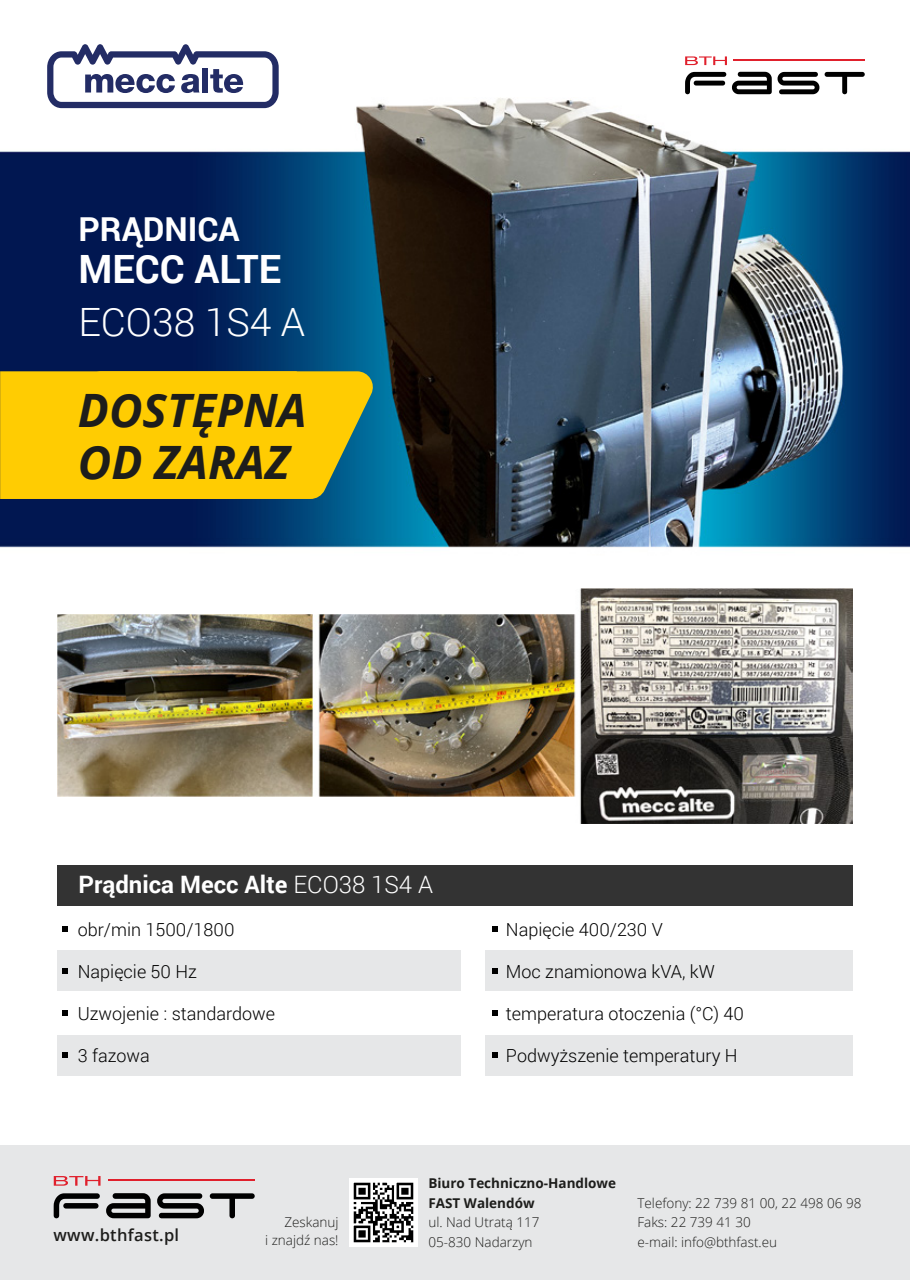
<style>
.page{position:relative;width:910px;height:1280px;background:#fff}
.page>*{position:absolute;margin:0;border:0;box-sizing:border-box;transform-origin:0 0}
.t1{font:italic 700 46.05px/52.5px "Open Sans";color:#1d1d1b}
.t2{font:300 39px "Roboto";color:#fff}
.t3{font:700 39px "Roboto";color:#fff}
.t4{font:700 33px "Roboto";color:#fff}
.t5{font:700 24px "Roboto";color:#fff}
.t6{font:300 18px "Roboto";color:#000}
.t7{font:600 16.5px "Open Sans";letter-spacing:.02em;color:#1d1d1b}
.t8{font:300 13.5px/19.5px "Open Sans";color:#1d1d1b}
.t9{font:700 13.5px/19.5px "Open Sans";color:#1d1d1b}
.s1{font-weight:300}
</style>
<div class="page">
<div style="left:0;top:1145px;width:910px;height:135px;background:#e6e7e8"></div>
<img style="left:0;top:98px;width:910px;height:491px">
<img style="left:349px;top:1178px;width:68px;height:68px">
<div style="left:57px;top:1035px;width:404px;height:40px;background:#e6e7e8"></div>
<div style="left:485px;top:1035px;width:368px;height:40px;background:#e6e7e8"></div>
<hr style="left:734px;top:60px;width:131px;height:1px;background:#e0202c">
<svg style="left:685px;top:72px;width:41px;height:22px"></svg>
<svg style="left:825px;top:72px;width:40px;height:22px"></svg>
<svg style="left:732px;top:72px;width:87px;height:22px"></svg>
<svg style="left:685px;top:56px;width:42px;height:9px"></svg>
<hr style="left:108px;top:1180px;width:147px;height:1px;background:#e0202c">
<svg style="left:54px;top:1193px;width:46px;height:25px"></svg>
<svg style="left:157px;top:1193px;width:47px;height:25px"></svg>
<svg style="left:210px;top:1193px;width:45px;height:25px"></svg>
<svg style="left:106px;top:1193px;width:45px;height:25px"></svg>
<svg style="left:54px;top:1176px;width:47px;height:10px"></svg>
<div style="left:57px;top:950px;width:404px;height:40px;background:#e6e7e8"></div>
<div style="left:57px;top:865px;width:796px;height:40px;background:#333"></div>
<div style="left:485px;top:950px;width:368px;height:40px;background:#e6e7e8"></div>
<svg style="left:62px;top:926px;width:5px;height:5px"></svg>
<svg style="left:62px;top:969px;width:5px;height:5px"></svg>
<svg style="left:62px;top:1010px;width:5px;height:5px"></svg>
<svg style="left:493px;top:926px;width:5px;height:5px"></svg>
<svg style="left:493px;top:969px;width:5px;height:5px"></svg>
<svg style="left:493px;top:1010px;width:5px;height:5px"></svg>
<svg style="left:62px;top:1052px;width:5px;height:5px"></svg>
<svg style="left:493px;top:1052px;width:5px;height:5px"></svg>
<svg style="left:47px;top:44px;width:232px;height:64px"></svg>
<svg style="left:0;top:371px;width:376px;height:128px;background:#edc40b"></svg>
<img style="left:57px;top:589px;width:796px;height:234px">
<h3 class="t4" style="left:78px;top:206px;width:163px">PRĄDNICA</h3>
<h2 class="t3" style="left:78px;top:242px;width:204px">MECC ALTE</h2>
<h2 class="t2" style="left:78px;top:295px;width:228px">ECO38 1S4 A</h2>
<h1 class="t1" style="left:78px;top:382px;width:230px">DOSTĘPNA<br>OD ZARAZ</h1>
<h3 class="t5" style="left:78px;top:867px;width:356px">Prądnica Mecc Alte <span class="s1">ECO38 1S4 A</span></h3>
<p class="t6" style="left:78px;top:917px;width:158px">obr/min 1500/1800</p>
<p class="t6" style="left:78px;top:959px;width:121px">Napięcie 50 Hz</p>
<p class="t6" style="left:78px;top:1001px;width:199px">Uzwojenie : standardowe</p>
<p class="t6" style="left:78px;top:1043px;width:73px">3 fazowa</p>
<p class="t6" style="left:506px;top:917px;width:158px">Napięcie 400/230 V</p>
<p class="t6" style="left:506px;top:959px;width:210px">Moc znamionowa kVA, kW</p>
<p class="t6" style="left:506px;top:1001px;width:240px">temperatura otoczenia (°C) 40</p>
<p class="t6" style="left:506px;top:1043px;width:233px">Podwyższenie temperatury H</p>
<p class="t9" style="left:428px;top:1173px;width:189px">Biuro Techniczno-Handlowe<br>FAST Walendów</p>
<p class="t8" style="left:428px;top:1212px;width:113px">ul. Nad Utratą 117<br>05-830 Nadarzyn</p>
<p class="t8" style="left:637px;top:1192px;width:225px">Telefony: 22 739 81 00, 22 498 06 98<br>Faks: 22 739 41 30</p>
<p class="t8" style="left:265px;top:1212px;width:75px;line-height:18px;text-align:right">Zeskanuj<br>i znajdź nas!</p>
<p class="t7" style="left:53px;top:1223px;width:127px">www.bthfast.pl</p>
<p class="t8" style="left:637px;top:1231px;width:141px">e-mail: info@bthfast.eu</p>
</div>
